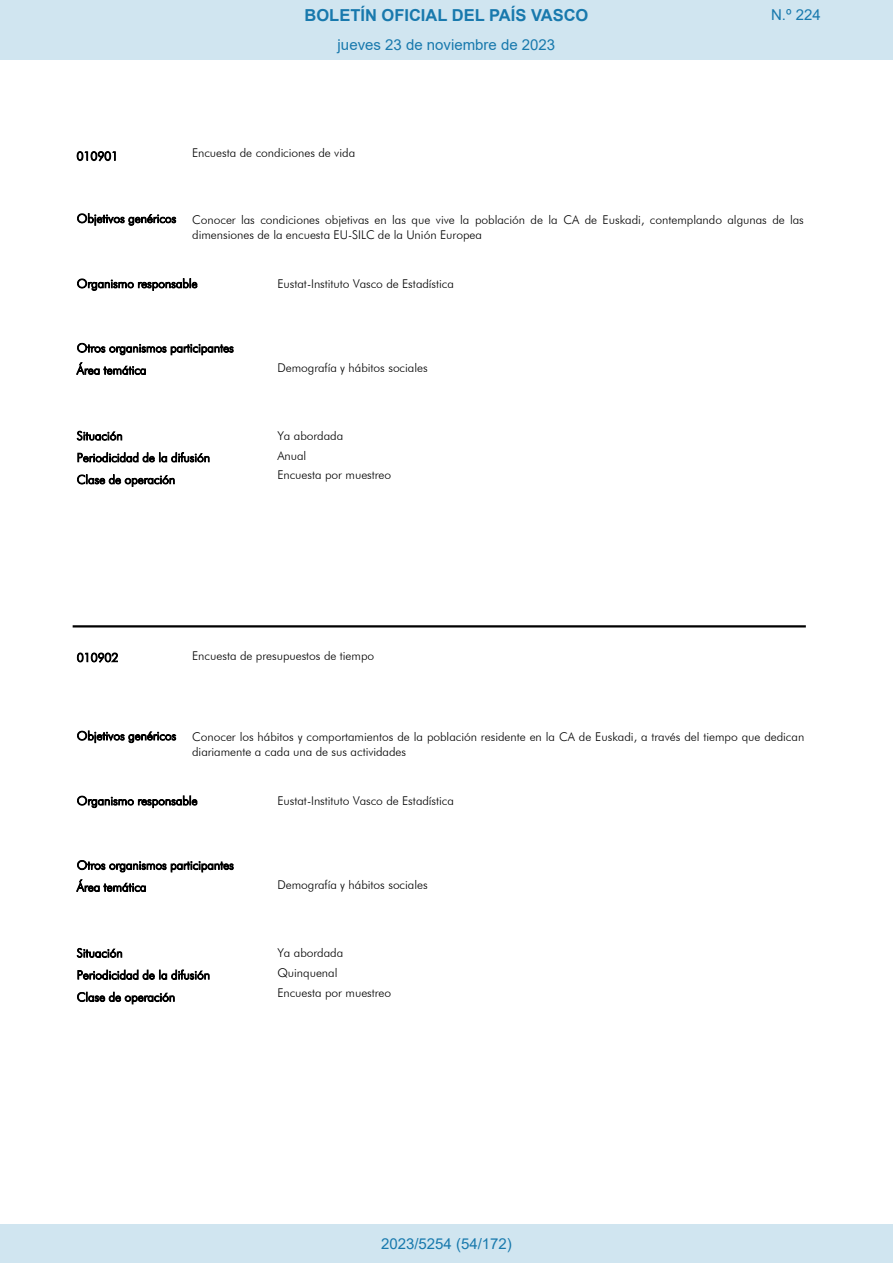
<style>
.page{position:relative;width:893px;height:1263px;background:#fff}
.page>*{position:absolute;margin:0;border:0;box-sizing:border-box;transform-origin:0 0}
.t1{font:700 16.5px "Arial";color:#1879ad}
.Paginacion_Centro{font:15px "Arial";color:#1879ad}
.t2{font:300 12px/19.8px "Futura BT";letter-spacing:-.005em;color:#000}
</style>
<div class="page">
<hr style="left:73px;top:625px;width:733px;height:2px;background:#000">
<div style="left:0;top:0;width:893px;height:60px;background:#d0e5f0"></div>
<div style="left:0;top:1225px;width:893px;height:38px;background:#d0e5f0"></div>
<h1 class="t1" style="left:305px;top:3px;width:285px">BOLETÍN OFICIAL DEL PAÍS VASCO</h1>
<p class="Paginacion_Centro" style="left:771px;top:5px;width:51px">N.º 224</p>
<p class="Paginacion_Centro" style="left:338px;top:35px;width:219px">jueves 23 de noviembre de 2023</p>
<p class="t2" style="left:77px;top:146px;width:43px">010901</p>
<p class="t2" style="left:192px;top:143px;width:165px">Encuesta de condiciones de vida</p>
<p class="t2" style="left:77px;top:208px;width:101px">Objetivos genéricos</p>
<p class="t2" style="left:192px;top:212px;width:613px;line-height:15px">Conocer las condiciones objetivas en las que vive la población de la CA de Euskadi, contemplando algunas de las dimensiones de la encuesta EU-SILC de la Unión Europea</p>
<p class="t2" style="left:77px;top:273px;width:122px">Organismo responsable</p>
<p class="t2" style="left:277px;top:273px;width:178px">Eustat-Instituto Vasco de Estadística</p>
<p class="t2" style="left:77px;top:337px;width:158px;line-height:22.2px">Otros organismos participantes<br>Área temática</p>
<p class="t2" style="left:277px;top:358px;width:152px">Demografía y hábitos sociales</p>
<p class="t2" style="left:77px;top:425px;width:135px;line-height:21.9px">Situación<br>Periodicidad de la difusión<br>Clase de operación</p>
<p class="t2" style="left:277px;top:426px;width:115px">Ya abordada<br>Anual<br>Encuesta por muestreo</p>
<p class="t2" style="left:77px;top:647px;width:43px">010902</p>
<p class="t2" style="left:192px;top:646px;width:184px">Encuesta de presupuestos de tiempo</p>
<p class="t2" style="left:77px;top:726px;width:101px">Objetivos genéricos</p>
<p class="t2" style="left:192px;top:729px;width:614px;line-height:14.7px">Conocer los hábitos y comportamientos de la población residente en la CA de Euskadi, a través del tiempo que dedican diariamente a cada una de sus actividades</p>
<p class="t2" style="left:77px;top:791px;width:122px">Organismo responsable</p>
<p class="t2" style="left:277px;top:791px;width:178px">Eustat-Instituto Vasco de Estadística</p>
<p class="t2" style="left:77px;top:854px;width:158px;line-height:21.9px">Otros organismos participantes<br>Área temática</p>
<p class="t2" style="left:277px;top:875px;width:152px">Demografía y hábitos sociales</p>
<p class="t2" style="left:77px;top:942px;width:135px;line-height:22px">Situación<br>Periodicidad de la difusión<br>Clase de operación</p>
<p class="t2" style="left:277px;top:943px;width:115px">Ya abordada<br>Quinquenal<br>Encuesta por muestreo</p>
<p class="Paginacion_Centro" style="left:381px;top:1234px;width:132px">2023/5254 (54/172)</p>
</div>
